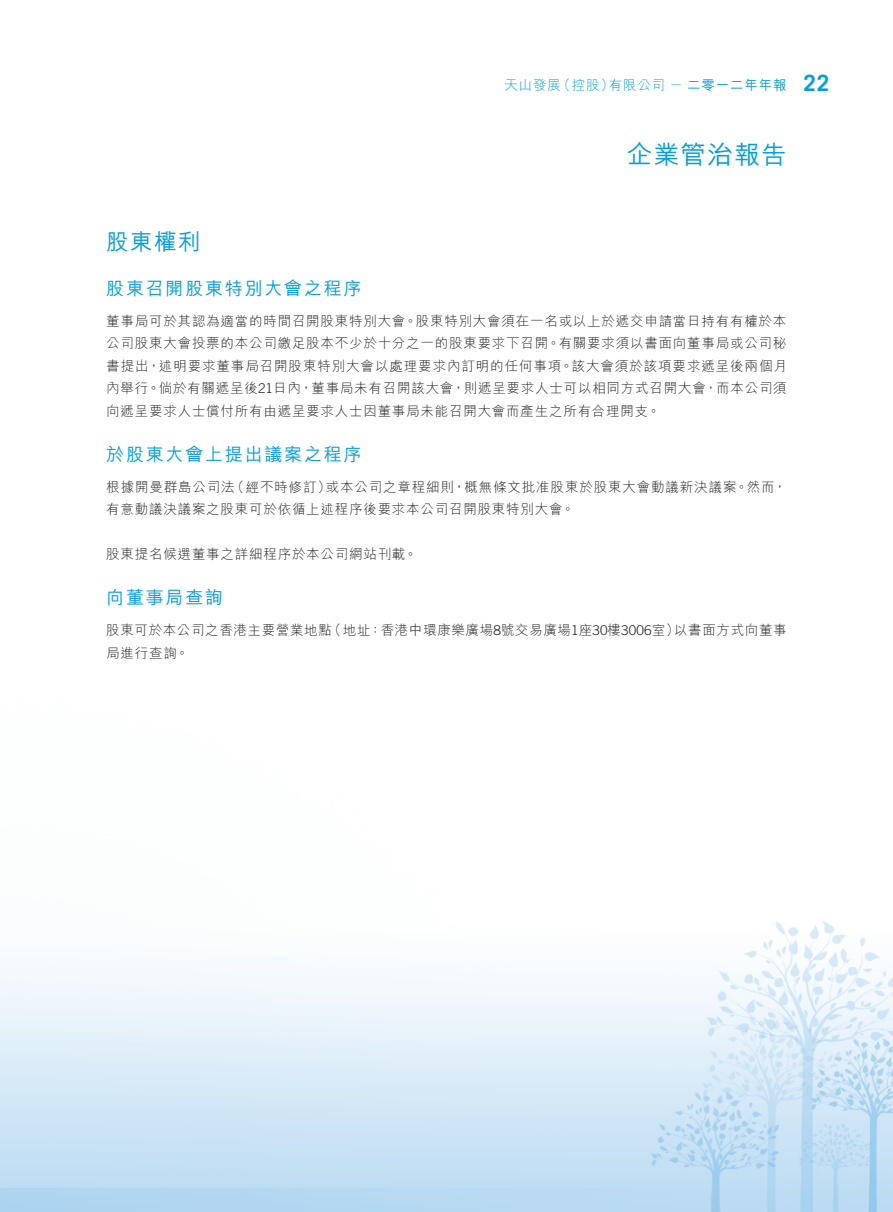
<style>
.page{position:relative;width:893px;height:1212px;background:#fff}
.page>*{position:absolute;margin:0;border:0;box-sizing:border-box;transform-origin:0 0}
.t1{font:500 25.5px "M Hei HK";letter-spacing:.055em;color:#069ddc}
.Heading_1{font:500 22.5px "M Hei HK";color:#069ddc}
.t2{font:700 22.5px "Trade Gothic LT Std";color:#069ddc}
.Heading_2{font:500 18px "M Hei HK";letter-spacing:.1em;color:#069ddc}
.Body_Text{font:300 13.5px/22.5px "M Hei HK";letter-spacing:.06em;color:#231f20}
.t3{font:500 13.5px "M Hei HK";letter-spacing:.06em;color:#069ddc}
.t4{font:300 13.5px "M Hei HK";letter-spacing:.06em;color:#069ddc}
.s1{font-weight:300}
.s2{font-family:"Trade Gothic LT Std"}
</style>
<div class="page">
<img style="left:0;top:921px;width:893px;height:291px">
<p class="t4" style="left:557px;top:78px;width:59px">（控股）</p>
<p class="t3" style="left:609px;top:75px;width:179px"><span class="s1">有限公司－</span>二零一二年年報</p>
<p class="t4" style="left:505px;top:78px;width:58px">天山發展</p>
<h2 class="t2" style="left:804px;top:69px;width:27px">22</h2>
<h1 class="t1" style="left:627px;top:136px;width:161px">企業管治報告</h1>
<p class="Heading_1" style="left:106px;top:225px;width:96px">股東權利</p>
<p class="Heading_2" style="left:106px;top:275px;width:257px">股東召開股東特別大會之程序</p>
<p class="Body_Text" style="left:106px;top:309px;width:682px;text-align:justify">董事局可於其認為適當的時間召開股東特別大會。股東特別大會須在一名或以上於遞交申請當日持有有權於本公司股東大會投票的本公司繳足股本不少於十分之一的股東要求下召開。有關要求須以書面向董事局或公司秘書提出，述明要求董事局召開股東特別大會以處理要求內訂明的任何事項。該大會須於該項要求遞呈後兩個月內舉行。倘於有關遞呈後<span class="s2">21</span>日內，董事局未有召開該大會，則遞呈要求人士可以相同方式召開大會，而本公司須向遞呈要求人士償付所有由遞呈要求人士因董事局未能召開大會而產生之所有合理開支。</p>
<p class="Heading_2" style="left:106px;top:441px;width:257px">於股東大會上提出議案之程序</p>
<p class="Body_Text" style="left:326px;top:475px;width:462px">或本公司之章程細則，概無條文批准股東於股東大會動議新決議案。然而，</p>
<p class="Body_Text" style="left:231px;top:475px;width:102px">（經不時修訂）</p>
<p class="Body_Text" style="left:106px;top:475px;width:470px">根據開曼群島公司法<br>有意動議決議案之股東可於依循上述程序後要求本公司召開股東特別大會。</p>
<p class="Body_Text" style="left:106px;top:543px;width:313px">股東提名候選董事之詳細程序於本公司網站刊載。</p>
<p class="Heading_2" style="left:106px;top:585px;width:118px">向董事局查詢</p>
<p class="Body_Text" style="left:328px;top:619px;width:353px">（地址：香港中環康樂廣場<span class="s2">8</span>號交易廣場座<span class="s2">1 30</span>樓<span class="s2">3006</span>室）</p>
<p class="Body_Text" style="left:674px;top:619px;width:114px">以書面方式向董事</p>
<p class="Body_Text" style="left:106px;top:619px;width:227px">股東可於本公司之香港主要營業地點局進行查詢。</p>
</div>
